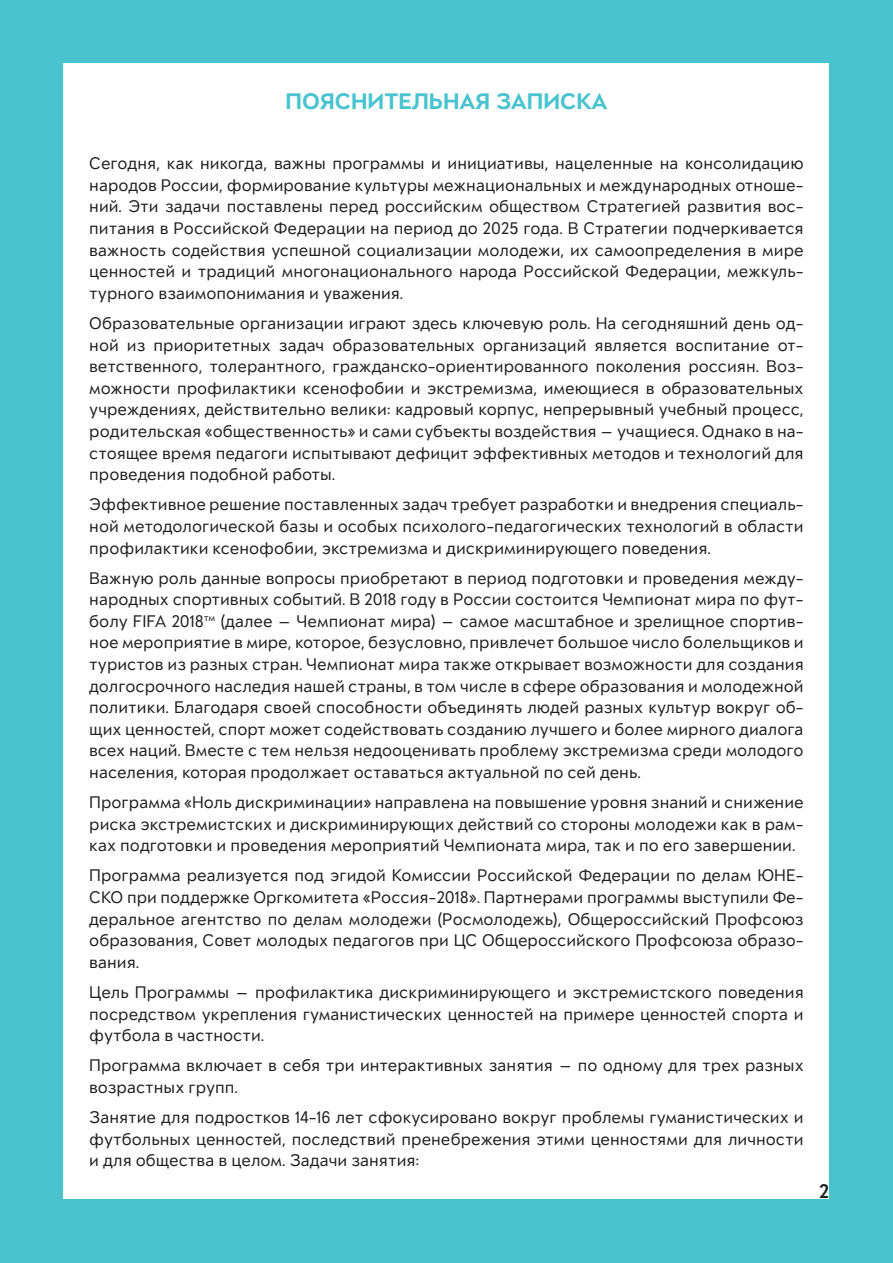
<style>
.page{position:relative;width:893px;height:1263px;background:#49c3ce}
.page>*{position:absolute;margin:0;border:0;box-sizing:border-box;transform-origin:0 0}
.t1{font:700 24px "Littera Plain";color:#49c3ce}
.t2{font:500 21px "Littera Plain";color:#231f20}
.t3{font:18px/21.6px "Littera Plain";color:#231f20;text-align:justify}
</style>
<div class="page">
<div style="left:64px;top:64px;width:765px;height:1135px;background:#fff"></div>
<h1 class="t1" style="left:286px;top:87px;width:34px">Пояснительная</h1>
<h1 class="t1" style="left:496px;top:87px;width:17px">записка</h1>
<p class="t3" style="left:89px;top:152px;width:716px">Сегодня, как никогда, важны программы и инициативы, нацеленные на консолидацию народов России, формирование культуры межнациональных и международных отноше&shy;ний. Эти задачи поставлены перед российским обществом Стратегией развития вос&shy;питания в Российской Федерации на период до 2025 года. В Стратегии подчеркивается важность содействия успешной социализации молодежи, их самоопределения в мире ценностей и традиций многонационального народа Российской Федерации, межкуль&shy;турного взаимопонимания и уважения.</p>
<p class="t3" style="left:89px;top:312px;width:716px">Образовательные организации играют здесь ключевую роль. На сегодняшний день од&shy;ной из приоритетных задач образовательных организаций является воспитание от&shy;ветственного, толерантного, гражданско-ориентированного поколения россиян. Воз&shy;можности профилактики ксенофобии и экстремизма, имеющиеся в образовательных учреждениях, действительно велики: кадровый корпус, непрерывный учебный процесс, родительская «общественность» и сами субъекты воздействия — учащиеся. Однако в на&shy;стоящее время педагоги испытывают дефицит эффективных методов и технологий для проведения подобной работы.</p>
<p class="t3" style="left:89px;top:493px;width:716px">Эффективное решение поставленных задач требует разработки и внедрения специаль&shy;ной методологической базы и особых психолого-педагогических технологий в области профилактики ксенофобии, экстремизма и дискриминирующего поведения.</p>
<p class="t3" style="left:89px;top:567px;width:716px">Важную роль данные вопросы приобретают в период подготовки и проведения между&shy;народных спортивных событий. В 2018 году в России состоится Чемпионат мира по фут&shy;болу FIFA 2018<sup>тм</sup> (далее — Чемпионат мира) — самое масштабное и зрелищное спортив&shy;ное мероприятие в мире, которое, безусловно, привлечет большое число болельщиков и туристов из разных стран. Чемпионат мира также открывает возможности для создания долгосрочного наследия нашей страны, в том числе в сфере образования и молодежной политики. Благодаря своей способности объединять людей разных культур вокруг об&shy;щих ценностей, спорт может содействовать созданию лучшего и более мирного диалога всех наций. Вместе с тем нельзя недооценивать проблему экстремизма среди молодого населения, которая продолжает оставаться актуальной по сей день.</p>
<p class="t3" style="left:89px;top:791px;width:716px">Программа «Ноль дискриминации» направлена на повышение уровня знаний и снижение риска экстремистских и дискриминирующих действий со стороны молодежи как в рам&shy;ках подготовки и проведения мероприятий Чемпионата мира, так и по его завершении.</p>
<p class="t3" style="left:89px;top:864px;width:716px">Программа реализуется под эгидой Комиссии Российской Федерации по делам ЮНЕ-СКО при поддержке Оргкомитета «Россия-2018». Партнерами программы выступили Фе&shy;деральное агентство по делам молодежи (Росмолодежь), Общероссийский Профсоюз образования, Совет молодых педагогов при ЦС Общероссийского Профсоюза образо&shy;вания.</p>
<p class="t3" style="left:89px;top:981px;width:716px">Цель Программы — профилактика дискриминирующего и экстремистского поведения посредством укрепления гуманистических ценностей на примере ценностей спорта и футбола в частности.</p>
<p class="t3" style="left:89px;top:1054px;width:716px">Программа включает в себя три интерактивных занятия — по одному для трех разных возрастных групп.</p>
<p class="t3" style="left:89px;top:1106px;width:716px">Занятие для подростков 14‑16 лет сфокусировано вокруг проблемы гуманистических и футбольных ценностей, последствий пренебрежения этими ценностями для личности и для общества в целом. Задачи занятия:</p>
<p class="t2" style="left:819px;top:1179px;width:12px">2</p>
</div>
